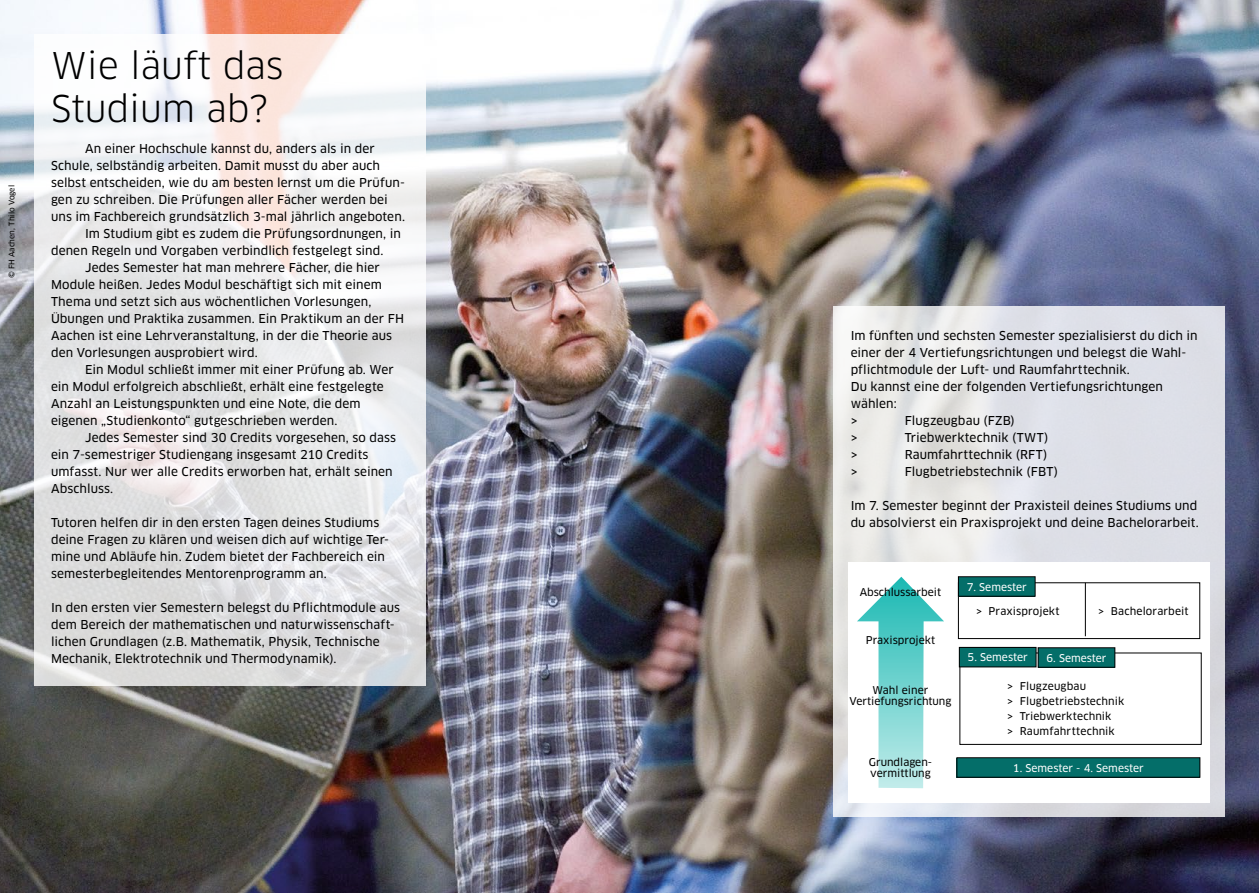
<style>
.page{position:relative;width:1259px;height:893px;background:#fff}
.page>*{position:absolute;margin:0;border:0;box-sizing:border-box;transform-origin:0 0}
.t1{font:36px/42.5px "Clan OT";color:#000}
.t2{font:12px/17px "Clan OT News";letter-spacing:.01em;color:#000}
.t3{font:10.5px/14.9px "Clan OT News";color:#000}
.t4{font:10.5px "Clan OT News";color:#fff}
.t5{font:7.5px "Clan OT News";color:#000}
</style>
<div class="page">
<img style="left:0;top:0;width:1259px;height:893px">
<svg style="left:34px;top:34px;width:391px;height:652px"></svg>
<svg style="left:833px;top:306px;width:392px;height:510px;background:#e2e3e6"></svg>
<div style="left:848px;top:562px;width:362px;height:241px;background:#fff"></div>
<svg style="left:857px;top:577px;width:87px;height:211px"></svg>
<div style="left:957px;top:758px;width:243px;height:19px;background:#046e69"></div>
<div style="left:956px;top:757px;width:244px;height:21px;border:1px solid #000"></div>
<div style="left:958px;top:582px;width:242px;height:57px;border:1px solid #000"></div>
<hr style="left:1085px;top:583px;width:1px;height:53px;background:#000">
<div style="left:958px;top:577px;width:77px;height:19px;background:#046e69"></div>
<div style="left:958px;top:576px;width:77px;height:21px;border:1px solid #000"></div>
<div style="left:959px;top:653px;width:242px;height:92px;border:1px solid #000"></div>
<div style="left:959px;top:647px;width:77px;height:20px;background:#046e69"></div>
<div style="left:959px;top:647px;width:77px;height:20px;border:1px solid #000"></div>
<div style="left:1038px;top:648px;width:77px;height:19px;background:#046e69"></div>
<div style="left:1037px;top:647px;width:78px;height:21px;border:1px solid #000"></div>
<p class="t5" style="left:7px;top:278px;width:95px;rotate:-90deg">© FH Aachen, Thilo Vogel</p>
<h1 class="t1" style="left:51px;top:45px;width:234px">Wie läuft das<br>Studium ab?</h1>
<p class="t2" style="left:85px;top:140px;width:291px">An einer Hochschule kannst du, anders als in der</p>
<p class="t2" style="left:51px;top:157px;width:330px">Schule, selbständig arbeiten. Damit musst du aber auch</p>
<p class="t2" style="left:51px;top:174px;width:355px">selbst entscheiden, wie du am besten lernst um die Prüfun-</p>
<p class="t2" style="left:51px;top:191px;width:338px">gen zu schreiben. Die Prüfungen aller Fächer werden bei</p>
<p class="t2" style="left:51px;top:208px;width:355px">uns im Fachbereich grundsätzlich 3-mal jährlich angeboten.</p>
<p class="t2" style="left:85px;top:225px;width:317px">Im Studium gibt es zudem die Prüfungsordnungen, in</p>
<p class="t2" style="left:51px;top:242px;width:334px">denen Regeln und Vorgaben verbindlich festgelegt sind.</p>
<p class="t2" style="left:85px;top:259px;width:296px">Jedes Semester hat man mehrere Fächer, die hier</p>
<p class="t2" style="left:51px;top:276px;width:332px">Module heißen. Jedes Modul beschäftigt sich mit einem</p>
<p class="t2" style="left:51px;top:293px;width:322px">Thema und setzt sich aus wöchentlichen Vorlesungen,</p>
<p class="t2" style="left:51px;top:310px;width:354px">Übungen und Praktika zusammen. Ein Praktikum an der FH</p>
<p class="t2" style="left:51px;top:327px;width:342px">Aachen ist eine Lehrveranstaltung, in der die Theorie aus</p>
<p class="t2" style="left:51px;top:344px;width:208px">den Vorlesungen ausprobiert wird.</p>
<p class="t2" style="left:85px;top:361px;width:310px">Ein Modul schließt immer mit einer Prüfung ab. Wer</p>
<p class="t2" style="left:51px;top:378px;width:334px">ein Modul erfolgreich abschließt, erhält eine festgelegte</p>
<p class="t2" style="left:51px;top:395px;width:311px">Anzahl an Leistungspunkten und eine Note, die dem</p>
<p class="t2" style="left:51px;top:412px;width:288px">eigenen „Studienkonto“ gutgeschrieben werden.</p>
<p class="t2" style="left:85px;top:429px;width:312px">Jedes Semester sind 30 Credits vorgesehen, so dass</p>
<p class="t2" style="left:51px;top:446px;width:319px">ein 7-semestriger Studiengang insgesamt 210 Credits</p>
<p class="t2" style="left:51px;top:463px;width:343px">umfasst. Nur wer alle Credits erworben hat, erhält seinen</p>
<p class="t2" style="left:51px;top:480px;width:64px">Abschluss.</p>
<p class="t2" style="left:51px;top:514px;width:340px">Tutoren helfen dir in den ersten Tagen deines Studiums deine Fragen zu klären und weisen dich auf wichtige Ter&shy;mine und Abläufe hin. Zudem bietet der Fachbereich ein semesterbegleitendes Mentorenprogramm an.</p>
<p class="t2" style="left:51px;top:599px;width:350px">In den ersten vier Semestern belegst du Pflichtmodule aus dem Bereich der mathematischen und naturwissenschaft&shy;lichen Grundlagen (z.B. Mathematik, Physik, Technische Mechanik, Elektrotechnik und Thermodynamik).</p>
<p class="t2" style="left:850px;top:327px;width:348px">Im fünften und sechsten Semester spezialisierst du dich in einer der 4 Vertiefungsrichtungen und belegst die Wahl&shy;pflichtmodule der Luft- und Raumfahrttechnik.<br>Du kannst eine der folgenden Vertiefungsrichtungen wählen:<br>&gt;</p>
<p class="t2" style="left:904px;top:412px;width:112px">Flugzeugbau (FZB)</p>
<p class="t2" style="left:850px;top:429px;width:9px">&gt;</p>
<p class="t2" style="left:904px;top:429px;width:145px">Triebwerktechnik (TWT)</p>
<p class="t2" style="left:850px;top:446px;width:9px">&gt;</p>
<p class="t2" style="left:904px;top:446px;width:144px">Raumfahrttechnik (RFT)</p>
<p class="t2" style="left:850px;top:463px;width:9px">&gt;</p>
<p class="t2" style="left:904px;top:463px;width:155px">Flugbetriebstechnik (FBT)</p>
<p class="t2" style="left:850px;top:497px;width:350px">Im 7. Semester beginnt der Praxisteil deines Studiums und du absolvierst ein Praxisprojekt und deine Bachelorarbeit.</p>
<p class="t3" style="left:859px;top:584px;width:83px">Abschlussarbeit</p>
<p class="t3" style="left:866px;top:633px;width:71px">Praxisprojekt</p>
<p class="t3" style="left:849px;top:684px;width:103px;line-height:11.1px;text-align:center">Wahl einer<br>Vertiefungsrichtung</p>
<p class="t4" style="left:966px;top:581px;width:62px">7. Semester</p>
<p class="t3" style="left:976px;top:603px;width:85px">&gt; Praxisprojekt</p>
<p class="t3" style="left:1098px;top:603px;width:92px">&gt; Bachelorarbeit</p>
<p class="t4" style="left:967px;top:651px;width:62px">5. Semester</p>
<p class="t4" style="left:1046px;top:652px;width:62px">6. Semester</p>
<p class="t3" style="left:1007px;top:679px;width:118px">&gt; Flugzeugbau<br>&gt; Flugbetriebstechnik &gt; Triebwerktechnik<br>&gt; Raumfahrttechnik</p>
<p class="t3" style="left:869px;top:757px;width:63px;line-height:11.1px">Grundlagen&shy;vermittlung</p>
<p class="t4" style="left:1013px;top:761px;width:132px">1. Semester - 4. Semester</p>
</div>
